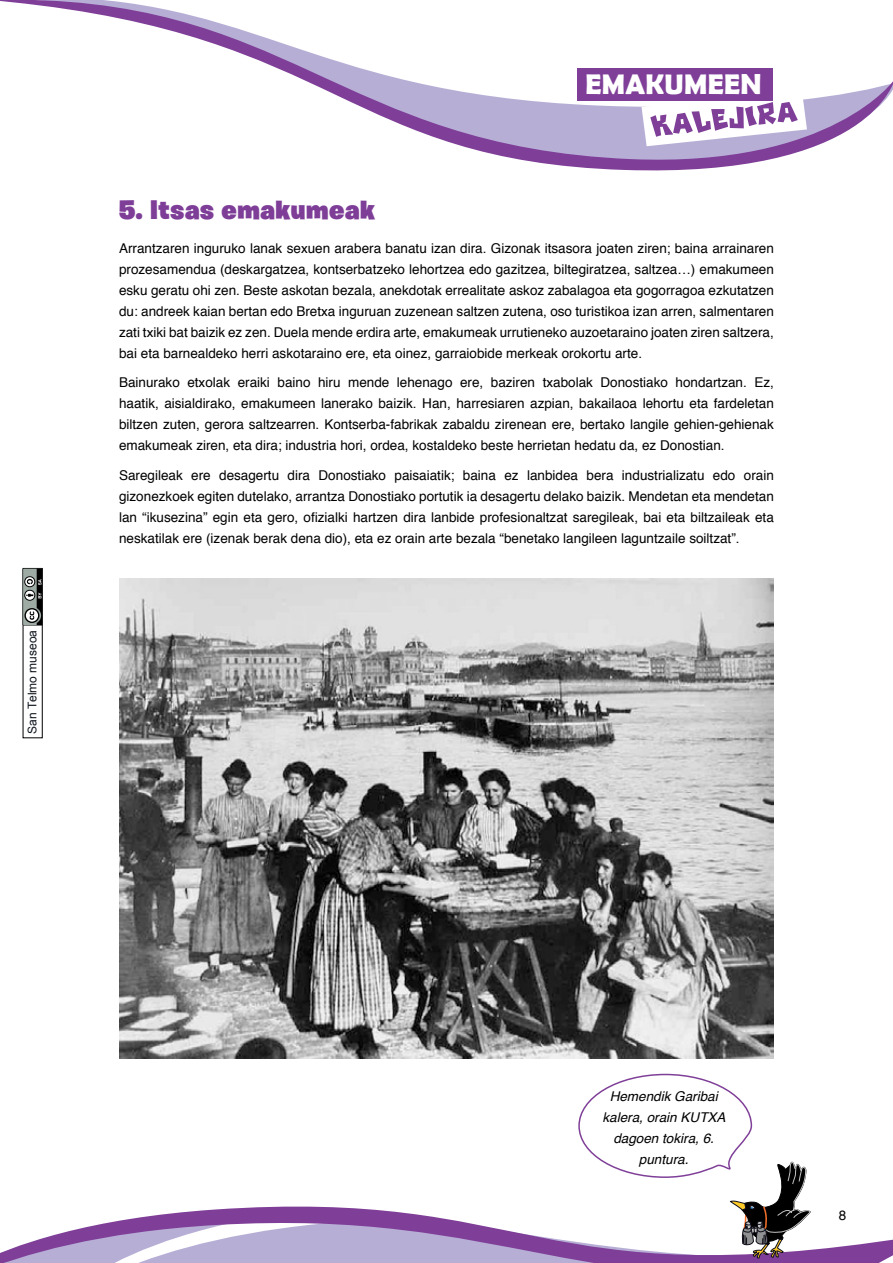
<style>
.page{position:relative;width:893px;height:1263px;background:#fff}
.page>*{position:absolute;margin:0;border:0;box-sizing:border-box;transform-origin:0 0}
.t1{font:700 28.35px "Berlin Sans FB Demi";letter-spacing:.01em;color:#fff}
.t2{font:900 27px "Burbank Big";letter-spacing:.025em;color:#7e3e98}
.t3{font:13.5px/21px "Helvetica";color:#000;text-align:justify}
.t4{font:italic 13.5px/21px "Helvetica";color:#000;text-align:center}
.t5{font:12px "Arial";color:#0f151d}
</style>
<div class="page">
<svg style="left:0;top:0;width:893px;height:171px"></svg>
<svg style="left:0;top:1236px;width:51px;height:27px"></svg>
<svg style="left:48px;top:158px;width:20px;height:13px"></svg>
<div style="left:23px;top:568px;width:20px;height:170px;border:1px solid #000"></div>
<svg style="left:23px;top:568px;width:20px;height:57px"></svg>
<svg style="left:642px;top:90px;width:165px;height:56px"></svg>
<div style="left:578px;top:68px;width:195px;height:32px;background:#7f3f98"></div>
<svg style="left:51px;top:1073px;width:842px;height:190px"></svg>
<img style="left:119px;top:578px;width:655px;height:480px">
<p class="t5" style="left:24px;top:734px;width:106px;rotate:-90deg">San Telmo museoa</p>
<h1 class="t1" style="left:585px;top:68px;width:178px">EMAKUMEEN</h1>
<h2 class="t2" style="left:119px;top:193px;width:258px">5. Itsas emakumeak</h2>
<p class="t3" style="left:119px;top:238px;width:656px">Arrantzaren inguruko lanak sexuen arabera banatu izan dira. Gizonak itsasora joaten ziren; baina arrainaren prozesamendua (deskargatzea, kontserbatzeko lehortzea edo gazitzea, biltegiratzea, saltzea…) emakumeen esku geratu ohi zen. Beste askotan bezala, anekdotak errealitate askoz zabalagoa eta gogorragoa ezkutatzen du: andreek kaian bertan edo Bretxa inguruan zuzenean saltzen zutena, oso turistikoa izan arren, salmentaren zati txiki bat baizik ez zen. Duela mende erdira arte, emakumeak urrutieneko auzoetaraino joaten ziren saltzera, bai eta barnealdeko herri askotaraino ere, eta oinez, garraiobide merkeak orokortu arte.</p>
<p class="t3" style="left:119px;top:372px;width:656px">Bainurako etxolak eraiki baino hiru mende lehenago ere, baziren txabolak Donostiako hondartzan. Ez, haatik, aisialdirako, emakumeen lanerako baizik. Han, harresiaren azpian, bakailaoa lehortu eta fardeletan biltzen zuten, gerora saltzearren. Kontserba-fabrikak zabaldu zirenean ere, bertako langile gehien-gehienak emakumeak ziren, eta dira; industria hori, ordea, kostaldeko beste herrietan hedatu da, ez Donostian.</p>
<p class="t3" style="left:119px;top:465px;width:656px">Saregileak ere desagertu dira Donostiako paisaiatik; baina ez lanbidea bera industrializatu edo orain gizonezkoek egiten dutelako, arrantza Donostiako portutik ia desagertu delako baizik. Mendetan eta mendetan lan “ikusezina” egin eta gero, ofizialki hartzen dira lanbide profesionaltzat saregileak, bai eta biltzaileak eta neskatilak ere (izenak berak dena dio), eta ez orain arte bezala “benetako langileen laguntzaile soiltzat”.</p>
<p class="t4" style="left:602px;top:1086px;width:125px">Hemendik Garibai kalera, orain KUTXA dagoen tokira, 6. puntura.</p>
<p class="t3" style="left:839px;top:1205px;width:9px">8</p>
</div>
